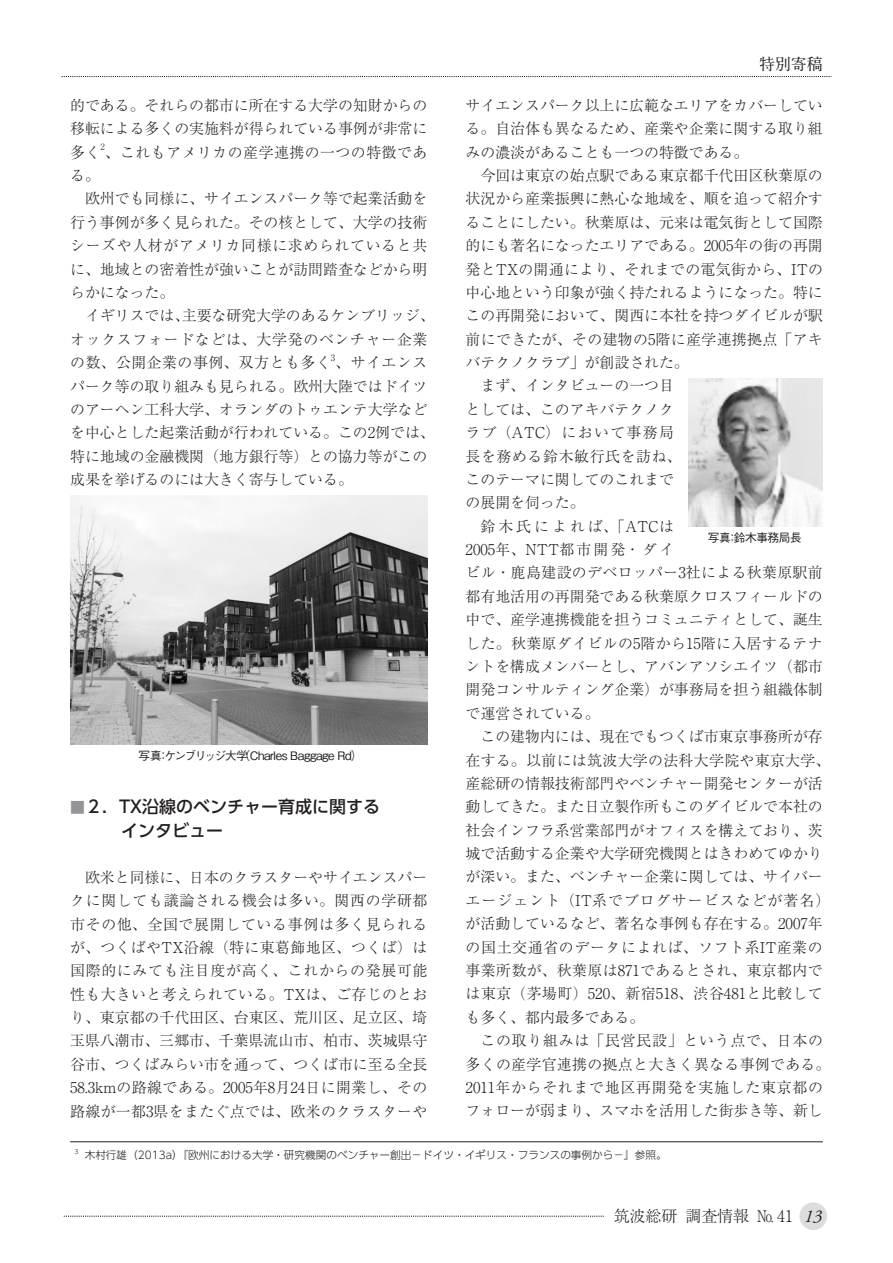
<style>
.page{position:relative;width:893px;height:1263px;background:#fff}
.page>*{position:absolute;margin:0;border:0;box-sizing:border-box;transform-origin:0 0}
.t1{font:500 16.95px/23.4px "UD Shin Go Pro";color:#231f20}
.t2{font:300 15.9px "Ryumin Pr 6";color:#231f20}
.t3{font:700 15.9px "A1 Mincho Std";color:#231f20}
.t4{font:300 14.85px/23.4px "Ryumin Pr 6";color:#231f20;text-align:justify}
.t5{font:300 14.85px "Ryumin Pr 6";letter-spacing:.025em;color:#231f20}
.t6{font:300 14.85px "Ryumin Pr 6";letter-spacing:.035em;color:#231f20}
.t7{font:300 14.85px "Ryumin Pr 6";letter-spacing:.05em;color:#231f20}
.t8{font:300 14.85px "Ryumin Pr 6";letter-spacing:.045em;color:#231f20}
.t9{font:300 14.85px "Ryumin Pr 6";letter-spacing:.02em;color:#231f20}
.t10{font:300 14.85px "Ryumin Pr 6";letter-spacing:.07em;color:#231f20}
.t11{font:300 14.85px "Ryumin Pr 6";letter-spacing:.055em;color:#231f20}
.t12{font:300 14.85px "Ryumin Pr 6";letter-spacing:.095em;color:#231f20}
.t13{font:300 14.85px "Ryumin Pr 6";letter-spacing:.04em;color:#231f20}
.t14{font:300 14.85px "Ryumin Pr 6";letter-spacing:.205em;color:#231f20}
.t15{font:500 11.7px "Gothic BBB Pr 6";letter-spacing:-.04em;color:#231f20}
.t16{font:300 10.65px "UD Shin Go Pro";color:#231f20}
.t17{font:300 8.7px "Ryumin Pr 6";color:#231f20}
.t18{font:300 6.15px "UD Shin Go Pro";color:#231f20}
.s1{font-family:"Ryumin Pr 6";font-weight:300;font-size:14.85px;color:#939598}
.s2{font-family:"Adobe Garamond Pro";font-weight:400;font-style:italic;font-size:18px}
</style>
<div class="page">
<div style="left:799px;top:1202px;width:28px;height:28px;background:#dcdddf;border-radius:50%"></div>
<svg style="left:64px;top:1216px;width:540px;height:1px"></svg>
<svg style="left:62px;top:76px;width:769px;height:1px"></svg>
<img style="left:689px;top:378px;width:134px;height:148px">
<img style="left:70px;top:495px;width:357px;height:249px">
<hr style="left:70px;top:1141px;width:753px;height:1px;background:#231f20">
<p class="t4" style="left:70px;top:93px;width:359px">的である。それらの都市に所在する大学の知財からの移転による多くの実施料が得られている事例が非常に多く、これもアメリカの産学連携の一つの特徴であ</p>
<p class="t17" style="left:100px;top:140px;width:6px">2</p>
<p class="t4" style="left:70px;top:163px;width:31px">る。</p>
<p class="t4" style="left:85px;top:186px;width:344px">欧州でも同様に、サイエンスパーク等で起業活動を</p>
<p class="t4" style="left:70px;top:210px;width:359px">行う事例が多く見られた。その核として、大学の技術</p>
<p class="t8" style="left:70px;top:234px;width:359px">シーズや人材がアメリカ同様に求められていると共</p>
<p class="t4" style="left:70px;top:256px;width:359px">に、地域との密着性が強いことが訪問踏査などから明</p>
<p class="t4" style="left:70px;top:280px;width:106px">らかになった。</p>
<p class="t4" style="left:85px;top:303px;width:351px">イギリスでは、主要な研究大学のあるケンブリッジ、</p>
<p class="t7" style="left:70px;top:327px;width:359px">オックスフォードなどは、大学発のベンチャー企業</p>
<p class="t6" style="left:70px;top:351px;width:359px">の数、公開企業の事例、双方とも多く、サイエンス</p>
<p class="t17" style="left:331px;top:351px;width:6px">3</p>
<p class="t4" style="left:70px;top:373px;width:366px;text-align:left">パーク等の取り組みも見られる。欧州大陸ではドイツのアーヘン工科大学、オランダのトゥエンテ大学などを中心とした起業活動が行われている。この2例では、特に地域の金融機関（地方銀行等）との協力等がこの成果を挙げるのには大きく寄与している。</p>
<p class="t15" style="left:139px;top:746px;width:226px">写真：ケンブリッジ大学（Charles Baggage Rd）</p>
<p class="t1" style="left:70px;top:795px;width:311px"><span class="s1">■</span>２．TX沿線のベンチャー育成に関する　　　インタビュー</p>
<p class="t4" style="left:70px;top:864px;width:359px;text-indent:15px">欧米と同様に、日本のクラスターやサイエンスパークに関しても議論される機会は多い。関西の学研都市その他、全国で展開している事例は多く見られるが、つくばやTX沿線（特に東葛飾地区、つくば）は国際的にみても注目度が高く、これからの発展可能性も大きいと考えられている。TXは、ご存じのとおり、東京都の千代田区、台東区、荒川区、足立区、埼玉県八潮市、三郷市、千葉県流山市、柏市、茨城県守谷市、つくばみらい市を通って、つくば市に至る全長58.3kmの路線である。2005年8月24日に開業し、その路線が一都3県をまたぐ点では、欧米のクラスターや</p>
<p class="t3" style="left:759px;top:51px;width:65px">特別寄稿</p>
<p class="t4" style="left:466px;top:93px;width:359px">サイエンスパーク以上に広範なエリアをカバーしている。自治体も異なるため、産業や企業に関する取り組みの濃淡があることも一つの特徴である。　</p>
<p class="t4" style="left:480px;top:163px;width:344px">今回は東京の始点駅である東京都千代田区秋葉原の</p>
<p class="t4" style="left:466px;top:186px;width:359px">状況から産業振興に熱心な地域を、順を追って紹介す</p>
<p class="t4" style="left:466px;top:210px;width:359px">ることにしたい。秋葉原は、元来は電気街として国際</p>
<p class="t4" style="left:466px;top:233px;width:359px">的にも著名になったエリアである。2005年の街の再開</p>
<p class="t9" style="left:466px;top:257px;width:359px">発とTXの開通により、それまでの電気街から、ITの</p>
<p class="t4" style="left:466px;top:280px;width:359px">中心地という印象が強く持たれるようになった。特に</p>
<p class="t4" style="left:466px;top:303px;width:359px">この再開発において、関西に本社を持つダイビルが駅</p>
<p class="t5" style="left:466px;top:327px;width:359px">前にできたが、その建物の5階に産学連携拠点「アキ</p>
<p class="t4" style="left:466px;top:350px;width:225px">バテクノクラブ」が創設された。</p>
<p class="t4" style="left:480px;top:373px;width:195px">まず、インタビューの一つ目</p>
<p class="t4" style="left:466px;top:397px;width:210px">としては、このアキバテクノク</p>
<p class="t12" style="left:466px;top:421px;width:210px">ラブ（ATC）において事務局</p>
<p class="t13" style="left:466px;top:444px;width:217px">長を務める鈴木敏行氏を訪ね、</p>
<p class="t4" style="left:466px;top:467px;width:210px">このテーマに関してのこれまで</p>
<p class="t4" style="left:466px;top:490px;width:121px">の展開を伺った。</p>
<p class="t14" style="left:480px;top:514px;width:195px">鈴木氏によれば、「ATCは</p>
<p class="t4" style="left:466px;top:537px;width:210px">2005年、NTT都市開発・ダイ</p>
<p class="t5" style="left:466px;top:561px;width:359px">ビル・鹿島建設のデベロッパー3社による秋葉原駅前</p>
<p class="t4" style="left:466px;top:584px;width:359px">都有地活用の再開発である秋葉原クロスフィールドの</p>
<p class="t4" style="left:466px;top:607px;width:359px">中で、産学連携機能を担うコミュニティとして、誕生</p>
<p class="t5" style="left:466px;top:631px;width:359px">した。秋葉原ダイビルの5階から15階に入居するテナ</p>
<p class="t4" style="left:466px;top:654px;width:359px">ントを構成メンバーとし、アバンアソシエイツ（都市</p>
<p class="t4" style="left:466px;top:677px;width:359px">開発コンサルティング企業）が事務局を担う組織体制</p>
<p class="t4" style="left:466px;top:701px;width:135px">で運営されている。</p>
<p class="t4" style="left:480px;top:724px;width:344px">この建物内には、現在でもつくば市東京事務所が存</p>
<p class="t5" style="left:466px;top:748px;width:366px">在する。以前には筑波大学の法科大学院や東京大学、</p>
<p class="t4" style="left:466px;top:771px;width:359px">産総研の情報技術部門やベンチャー開発センターが活</p>
<p class="t4" style="left:466px;top:794px;width:359px">動してきた。また日立製作所もこのダイビルで本社の</p>
<p class="t4" style="left:466px;top:817px;width:359px">社会インフラ系営業部門がオフィスを構えており、茨</p>
<p class="t4" style="left:466px;top:841px;width:359px">城で活動する企業や大学研究機関とはきわめてゆかり</p>
<p class="t4" style="left:466px;top:864px;width:359px">が深い。また、ベンチャー企業に関しては、サイバー</p>
<p class="t10" style="left:466px;top:889px;width:366px">エージェント（IT系でブログサービスなどが著名）</p>
<p class="t4" style="left:466px;top:911px;width:359px">が活動しているなど、著名な事例も存在する。2007年</p>
<p class="t8" style="left:466px;top:935px;width:359px">の国土交通省のデータによれば、ソフト系IT産業の</p>
<p class="t5" style="left:466px;top:959px;width:359px">事業所数が、秋葉原は871であるとされ、東京都内で</p>
<p class="t6" style="left:466px;top:982px;width:359px">は東京（茅場町）520、新宿518、渋谷481と比較して</p>
<p class="t4" style="left:466px;top:1005px;width:180px">も多く、都内最多である。</p>
<p class="t11" style="left:480px;top:1029px;width:344px">この取り組みは「民営民設」という点で、日本の</p>
<p class="t5" style="left:466px;top:1052px;width:366px">多くの産学官連携の拠点と大きく異なる事例である。</p>
<p class="t7" style="left:466px;top:1076px;width:359px">2011年からそれまで地区再開発を実施した東京都の</p>
<p class="t4" style="left:466px;top:1098px;width:359px">フォローが弱まり、スマホを活用した街歩き等、新し</p>
<p class="t15" style="left:708px;top:528px;width:96px">写真：鈴木事務局長</p>
<p class="t18" style="left:74px;top:1147px;width:12px">3　</p>
<p class="t16" style="left:85px;top:1146px;width:583px">木村行雄（2013a）『欧州における大学・研究機関のベンチャー創出－ドイツ・イギリス・フランスの事例から－』参照。</p>
<p class="t2" style="left:614px;top:1204px;width:210px">筑波総研調査情報 № 41 <span class="s2">13</span></p>
</div>
